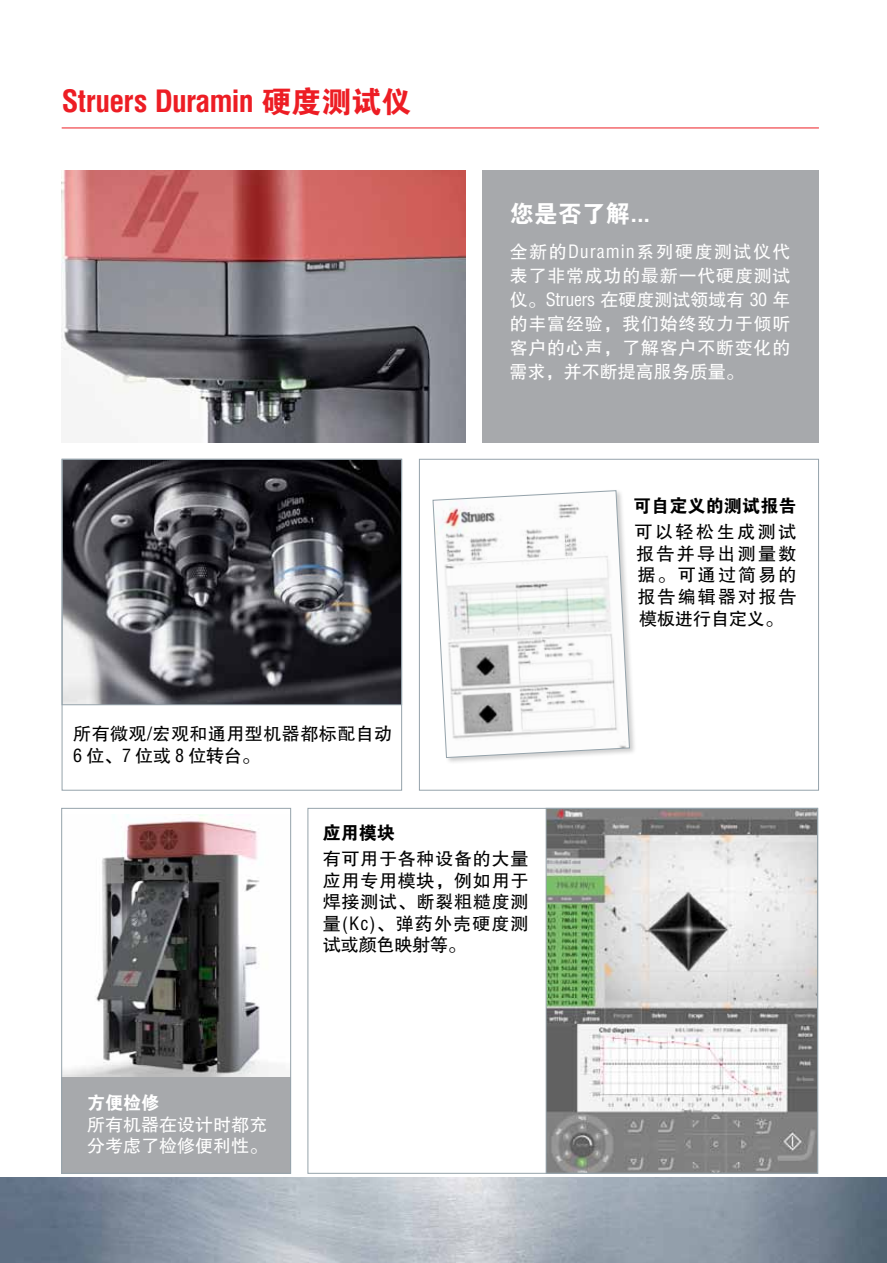
<style>
.page{position:relative;width:887px;height:1263px;background:#fff}
.page>*{position:absolute;margin:0;border:0;box-sizing:border-box;transform-origin:0 0}
.t1{font:700 condensed 30px "Helvetica";letter-spacing:-.03em;color:#ed1d24}
.t2{font:24px "FZDHTJW GB1 0";color:#fff}
.t3{font:18px/21.6px "FZHTJW GB1 0";letter-spacing:.04em;color:#000;text-align:justify}
.t4{font:18px/24px "FZHTJW GB1 0";color:#fff}
.t5{font:18px "FZDHTJW GB1 0";letter-spacing:.01em;color:#000}
.t6{font:18px "FZDHTJW GB1 0";color:#fff}
.s1{font-family:"FZDHTJW GB1 0";font-weight:400;font-stretch:normal}
.s2{font-family:"Helvetica";font-stretch:condensed}
.s3{font-family:"Helvetica";font-weight:700;font-stretch:condensed}
</style>
<div class="page">
<div style="left:431px;top:489px;width:206px;height:276px;background:#000;opacity:.2"></div>
<svg style="left:432px;top:490px;width:198px;height:268px"></svg>
<div style="left:483px;top:170px;width:336px;height:272px;background:#a7a9ac"></div>
<div style="left:61px;top:1075px;width:230px;height:99px;background:#a7a9ac"></div>
<img style="left:63px;top:814px;width:226px;height:262px">
<div style="left:61px;top:808px;width:230px;height:366px;border:1px solid #95a3ab"></div>
<img style="left:0;top:1178px;width:887px;height:85px">
<hr style="left:62px;top:128px;width:757px;height:1px;background:#ed1d24">
<img style="left:62px;top:170px;width:404px;height:272px">
<img style="left:64px;top:461px;width:336px;height:242px">
<img style="left:547px;top:810px;width:269px;height:362px">
<div style="left:419px;top:459px;width:400px;height:331px;border:1px solid #95a3ab"></div>
<div style="left:62px;top:459px;width:340px;height:331px;border:1px solid #95a3ab"></div>
<h1 class="t1" style="left:62px;top:83px;width:351px">Struers Duramin <span class="s1">硬度测试仪</span></h1>
<p class="t3" style="left:73px;top:723px;width:320px">所有微观<span class="s2">/</span>宏观和通用型机器都标配自动<br><span class="s2">6</span> 位、<span class="s2">7</span> 位或 <span class="s2">8</span> 位转台。</p>
<h2 class="t2" style="left:509px;top:200px;width:143px">您是否了解<span class="s3">...</span></h2>
<p class="t4" style="left:509px;top:240px;width:282px;text-align:justify">全新的<span class="s2">Duramin</span>系列硬度测试仪代表了非常成功的最新一代硬度测试仪。<span class="s2">Struers</span> 在硬度测试领域有 <span class="s2">30</span> 年的丰富经验，我们始终致力于倾听客户的心声，了解客户不断变化的需求，并不断提高服务质量。</p>
<p class="t5" style="left:633px;top:496px;width:165px">可自定义的测试报告</p>
<p class="t3" style="left:634px;top:521px;width:164px">可以轻松生成测试报告并导出测量数据。可通过简易的报告编辑器对报告模板进行自定义。</p>
<p class="t6" style="left:87px;top:1093px;width:73px">方便检修</p>
<p class="t4" style="left:87px;top:1114px;width:181px;line-height:21.6px">所有机器在设计时都充分考虑了检修便利性。</p>
<p class="t5" style="left:323px;top:823px;width:73px">应用模块</p>
<p class="t3" style="left:323px;top:848px;width:207px">有可用于各种设备的大量应用专用模块，例如用于焊接测试、断裂粗糙度测量<span class="s2">(Kc)</span>、弹药外壳硬度测试或颜色映射等。</p>
</div>
